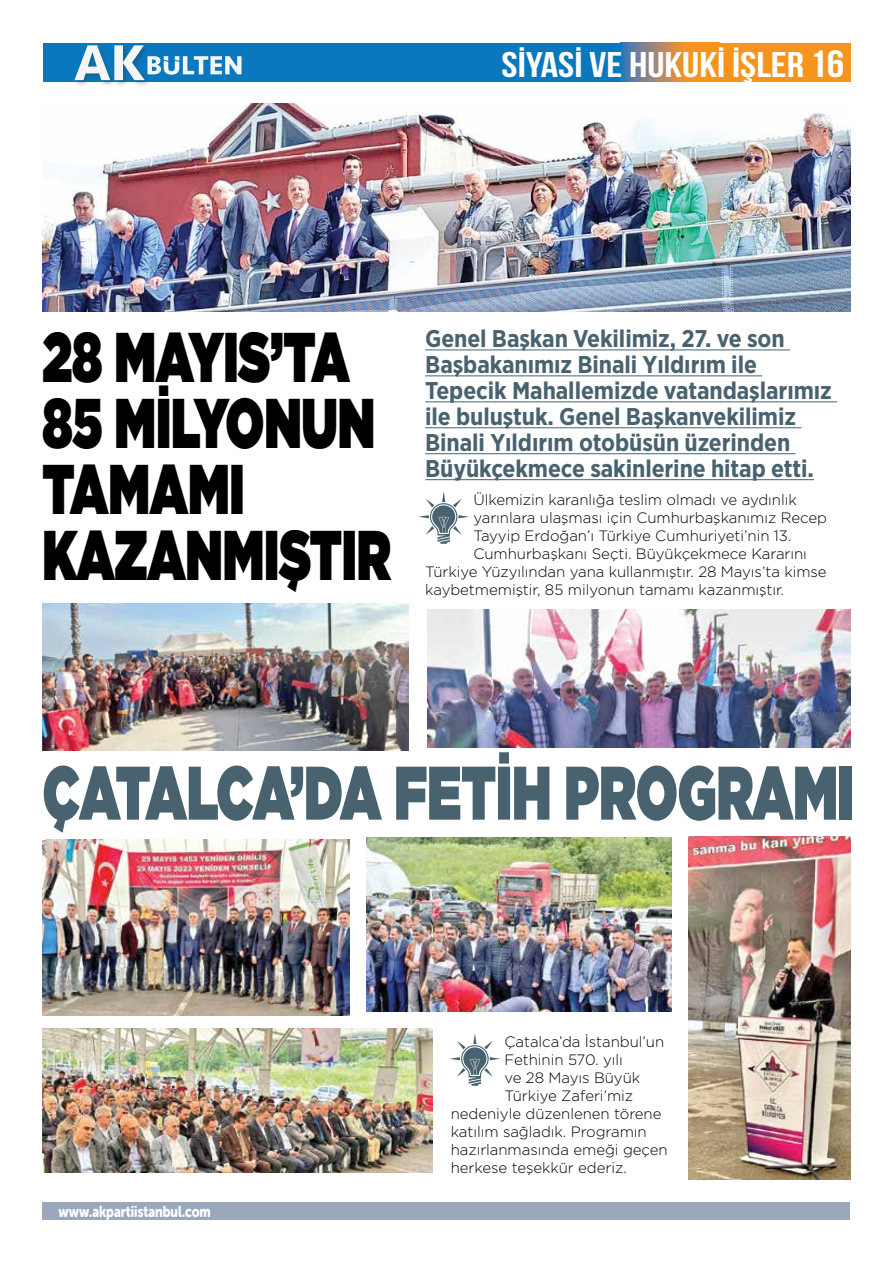
<style>
.page{position:relative;width:893px;height:1263px;background:#fff}
.page>*{position:absolute;margin:0;border:0;box-sizing:border-box;transform-origin:0 0}
.t1{font:900 75.75px "Gotham";letter-spacing:-.005em;color:#48626f;scale:.68 1}
.t2{font:900 70.2px/66.2px "Gotham";letter-spacing:-.005em;color:#000;scale:.68 1}
.t3{font:700 35.7px "Bebas Neue";color:#fff;scale:1.21 1}
.t4{font:700 24.15px/26px "Gotham Narrow";letter-spacing:-.005em;color:#48626f}
.t5{font:15.6px "Museo Sans Rounded 900";color:#fff;scale:.8 1}
.t6{font:300 15px "Gotham";letter-spacing:-.005em;color:#000}
.s1{font-size:37.95px}
</style>
<div class="page">
<img style="left:689px;top:836px;width:161px;height:343px">
<img style="left:43px;top:1028px;width:389px;height:145px">
<img style="left:366px;top:837px;width:306px;height:174px">
<img style="left:43px;top:840px;width:307px;height:176px">
<svg style="left:449px;top:1033px;width:51px;height:53px"></svg>
<div style="left:43px;top:1203px;width:807px;height:17px;background:#99a9bb"></div>
<div style="left:43px;top:43px;width:806px;height:39px;background:#0978be"></div>
<div style="left:686px;top:43px;width:164px;height:39px;background:#f7941e"></div>
<svg style="left:621px;top:43px;width:65px;height:39px;background:#998477"></svg>
<img style="left:74px;top:80px;width:74px;height:5px">
<svg style="left:74px;top:45px;width:168px;height:35px"></svg>
<img style="left:43px;top:104px;width:807px;height:207px">
<img style="left:43px;top:604px;width:365px;height:146px">
<img style="left:427px;top:609px;width:423px;height:138px">
<hr style="left:425px;top:349px;width:365px;height:1px;background:#48626f">
<hr style="left:425px;top:375px;width:337px;height:1px;background:#48626f">
<hr style="left:425px;top:401px;width:412px;height:1px;background:#48626f">
<hr style="left:425px;top:427px;width:376px;height:1px;background:#48626f">
<hr style="left:425px;top:453px;width:370px;height:1px;background:#48626f">
<hr style="left:425px;top:479px;width:389px;height:1px;background:#48626f">
<svg style="left:418px;top:491px;width:51px;height:53px"></svg>
<h3 class="t3" style="left:502px;top:45px;width:285px">SİYASİ VE HUKUKİ İŞLER <span class="s1">16</span></h3>
<h2 class="t2" style="left:43px;top:322px;width:514px">28 MAYIS’TA<br>85 MİLYONUN<br>TAMAMI<br>KAZANMIŞTIR</h2>
<h3 class="t4" style="left:425px;top:325px;width:408px">Genel Başkan Vekilimiz, 27. ve son Başbakanımız Binali Yıldırım ile Tepecik Mahallemizde vatandaşlarımız ile buluştuk. Genel Başkanvekilimiz Binali Yıldırım otobüsün üzerinden Büyükçekmece sakinlerine hitap etti.</h3>
<p class="t6" style="left:473px;top:490px;width:325px">Ülkemizin karanlığa teslim olmadı ve aydınlık</p>
<p class="t6" style="left:473px;top:508px;width:355px">yarınlara ulaşması için Cumhurbaşkanımız Recep</p>
<p class="t6" style="left:473px;top:526px;width:320px">Tayyip Erdoğan’ı Türkiye Cumhuriyeti’nin 13.</p>
<p class="t6" style="left:473px;top:544px;width:335px">Cumhurbaşkanı Seçti. Büyükçekmece Kararını</p>
<p class="t6" style="left:425px;top:562px;width:403px">Türkiye Yüzyılından yana kullanmıştır. 28 Mayıs’ta kimse</p>
<p class="t6" style="left:425px;top:580px;width:360px">kaybetmemiştir, 85 milyonun tamamı kazanmıştır.</p>
<h1 class="t1" style="left:43px;top:738px;width:1195px">ÇATALCA’DA FETİH PROGRAMI</h1>
<p class="t5" style="left:59px;top:1202px;width:192px">www.akpartiistanbul.com</p>
<p class="t6" style="left:505px;top:1032px;width:161px">Çatalca’da İstanbul’un</p>
<p class="t6" style="left:505px;top:1050px;width:120px">Fethinin 570. yılı</p>
<p class="t6" style="left:505px;top:1068px;width:137px">ve 28 Mayıs Büyük</p>
<p class="t6" style="left:505px;top:1086px;width:130px">Türkiye Zaferi’miz</p>
<p class="t6" style="left:451px;top:1104px;width:212px">nedeniyle düzenlenen törene</p>
<p class="t6" style="left:451px;top:1122px;width:198px">katılım sağladık. Programın</p>
<p class="t6" style="left:451px;top:1140px;width:218px">hazırlanmasında emeği geçen</p>
<p class="t6" style="left:451px;top:1158px;width:178px">herkese teşekkür ederiz.</p>
</div>
